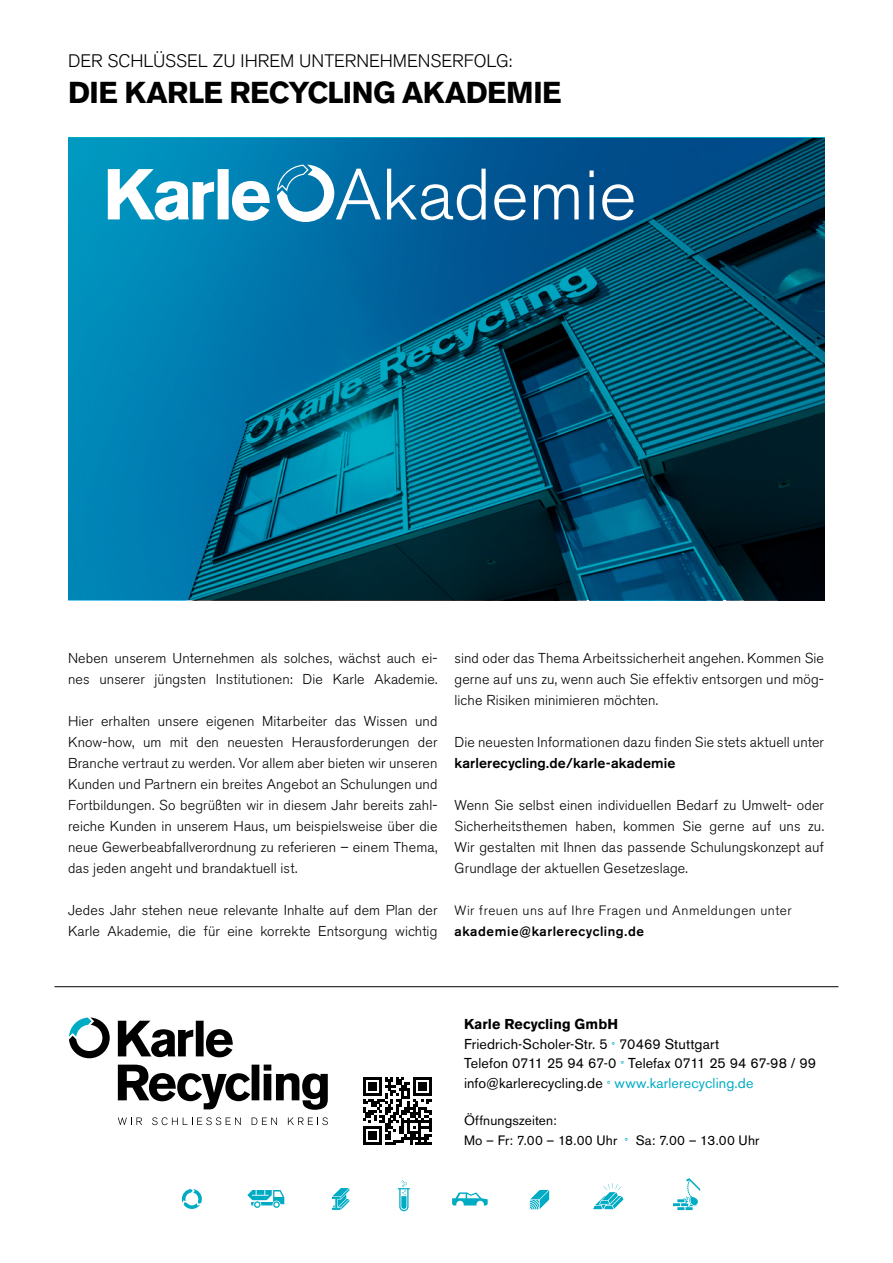
<style>
.page{position:relative;width:893px;height:1263px;background:#fff}
.page>*{position:absolute;margin:0;border:0;box-sizing:border-box;transform-origin:0 0}
.t1{font:700 30px "Akzidenz Grotesk BE";letter-spacing:-.015em;color:#000}
.t2{font:300 18px "Akzidenz Grotesk BE";letter-spacing:-.005em;color:#000}
.t3{font:300 14.25px/21px "Akzidenz Grotesk BE";letter-spacing:.005em;color:#000;text-align:justify}
.t4{font:14.25px/19.5px "Akzidenz Grotesk BE";letter-spacing:.01em;color:#000}
.t5{font:500 14.25px "Akzidenz Grotesk BE";letter-spacing:.01em;color:#000}
.t6{font:13.5px/19.5px "Akzidenz Grotesk BE";letter-spacing:.015em;color:#000}
.t7{font:300 13.5px "Akzidenz Grotesk BE";letter-spacing:.035em;color:#000}
.t8{font:500 13.5px "Akzidenz Grotesk BE";letter-spacing:.04em;color:#000}
.s1{font-weight:700}
.s2{color:#00abc4}
.s3{font-size:14.25px;color:#00abc4}
</style>
<div class="page">
<svg style="left:118px;top:1117px;width:24px;height:8px"></svg>
<svg style="left:152px;top:1117px;width:89px;height:8px"></svg>
<svg style="left:252px;top:1117px;width:25px;height:8px"></svg>
<svg style="left:288px;top:1117px;width:40px;height:8px"></svg>
<svg style="left:118px;top:1021px;width:210px;height:89px"></svg>
<svg style="left:69px;top:1017px;width:41px;height:41px"></svg>
<svg style="left:247px;top:1190px;width:37px;height:18px"></svg>
<svg style="left:452px;top:1192px;width:36px;height:13px"></svg>
<svg style="left:182px;top:1189px;width:20px;height:20px"></svg>
<svg style="left:398px;top:1180px;width:12px;height:31px"></svg>
<svg style="left:332px;top:1188px;width:17px;height:22px"></svg>
<svg style="left:530px;top:1190px;width:19px;height:19px"></svg>
<svg style="left:593px;top:1183px;width:30px;height:26px"></svg>
<svg style="left:673px;top:1178px;width:27px;height:32px"></svg>
<svg style="left:363px;top:1077px;width:69px;height:68px"></svg>
<hr style="left:55px;top:986px;width:783px;height:1px;background:#000">
<svg style="left:68px;top:137px;width:756px;height:463px;background:#005d7f"></svg>
<svg style="left:108px;top:169px;width:162px;height:52px"></svg>
<svg style="left:277px;top:165px;width:104px;height:57px"></svg>
<svg style="left:387px;top:169px;width:99px;height:51px"></svg>
<svg style="left:494px;top:184px;width:32px;height:36px"></svg>
<svg style="left:534px;top:184px;width:45px;height:35px"></svg>
<svg style="left:589px;top:171px;width:5px;height:6px"></svg>
<div style="left:589px;top:185px;width:5px;height:34px;background:#fff"></div>
<svg style="left:602px;top:184px;width:32px;height:36px"></svg>
<p class="t2" style="left:68px;top:51px;width:446px">DER SCHLÜSSEL ZU IHREM UNTERNEHMENSERFOLG:</p>
<h1 class="t1" style="left:68px;top:76px;width:495px">DIE KARLE RECYCLING AKADEMIE</h1>
<p class="t3" style="left:68px;top:648px;width:371px">Neben unserem Unternehmen als solches, wächst auch ei&shy;nes unserer jüngsten Institutionen: Die Karle Akademie.</p>
<p class="t3" style="left:68px;top:711px;width:371px">Hier erhalten unsere eigenen Mitarbeiter das Wissen und Know-how, um mit den neuesten Herausforderungen der Branche vertraut zu werden. Vor allem aber bieten wir unseren Kunden und Partnern ein breites Angebot an Schulungen und Fortbildungen. So begrüßten wir in diesem Jahr bereits zahl&shy;reiche Kunden in unserem Haus, um beispielsweise über die neue Gewerbeabfallverordnung zu referieren – einem Thema, das jeden angeht und brandaktuell ist.</p>
<p class="t3" style="left:68px;top:900px;width:371px">Jedes Jahr stehen neue relevante Inhalte auf dem Plan der<br>Karle Akademie, die für eine korrekte Entsorgung wichtig</p>
<p class="t3" style="left:455px;top:648px;width:371px">sind oder das Thema Arbeitssicherheit angehen. Kommen Sie gerne auf uns zu, wenn auch Sie effektiv entsorgen und mög&shy;liche Risiken minimieren möchten.</p>
<p class="t3" style="left:455px;top:732px;width:371px">Die neuesten Informationen dazu finden Sie stets aktuell unter</p>
<p class="t5" style="left:455px;top:754px;width:222px">karlerecycling.de/karle-akademie</p>
<p class="t3" style="left:455px;top:795px;width:371px">Wenn Sie selbst einen individuellen Bedarf zu Umwelt- oder Sicherheitsthemen haben, kommen Sie gerne auf uns zu.<br>Wir gestalten mit Ihnen das passende Schulungskonzept auf Grundlage der aktuellen Gesetzeslage.</p>
<p class="t7" style="left:455px;top:903px;width:338px">Wir freuen uns auf Ihre Fragen und Anmeldungen unter</p>
<p class="t8" style="left:455px;top:923px;width:191px">akademie@karlerecycling.de</p>
<p class="t4" style="left:464px;top:1014px;width:354px"><span class="s1">Karle Recycling GmbH<br></span>Friedrich-Scholer-Str. 5 <span class="s2">˚</span> 70469 Stuttgart<br>Telefon 0711 25 94 67-0 <span class="s2">˚</span> Telefax 0711 25 94 67-98 / 99 info@karlerecycling.de <span class="s2">˚ www.karlerecycling.de</span></p>
<p class="t6" style="left:464px;top:1110px;width:297px">Öffnungszeiten:<br>Mo – Fr: 7.00 – 18.00 Uhr <span class="s3">˚</span> Sa: 7.00 – 13.00 Uhr</p>
</div>
